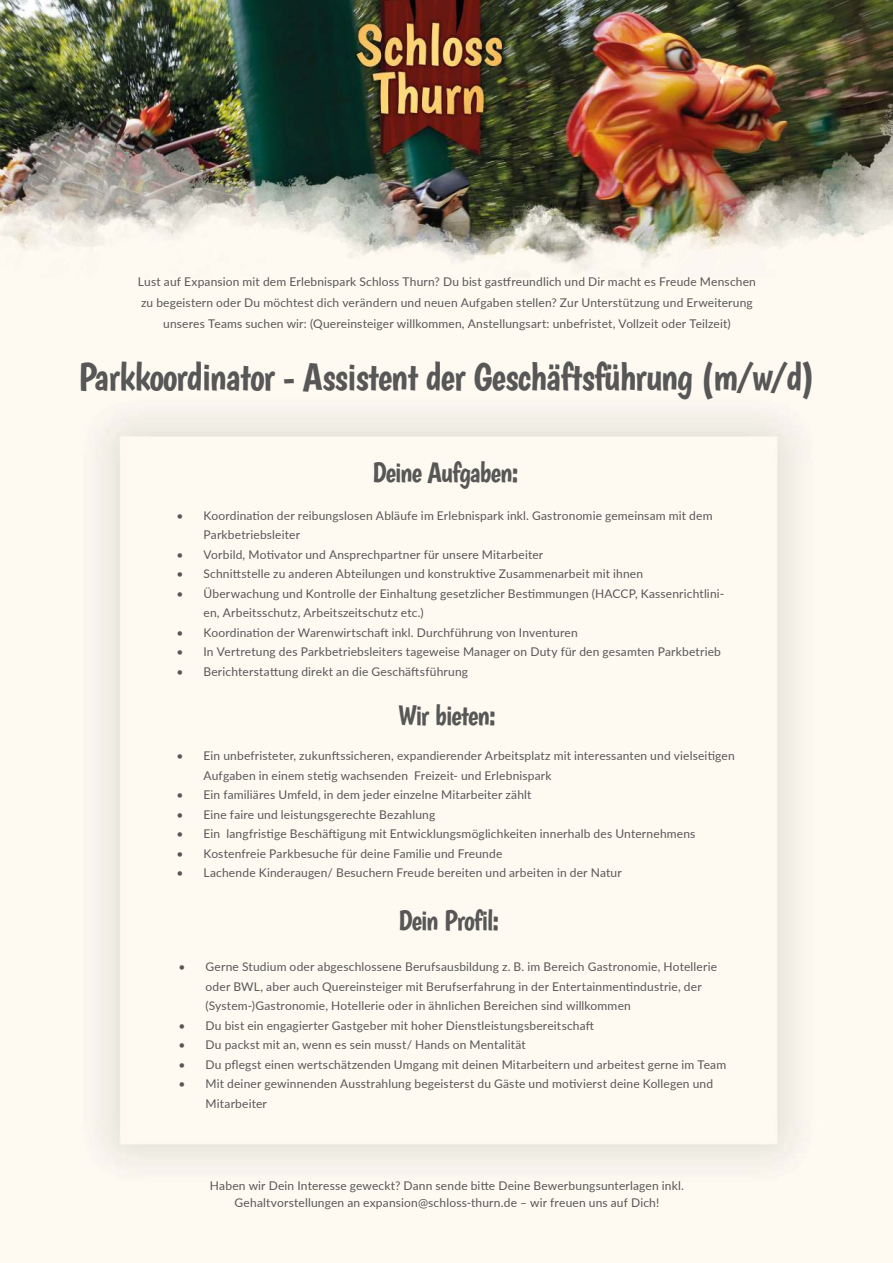
<style>
.page{position:relative;width:893px;height:1263px;background:#fff}
.page>*{position:absolute;margin:0;border:0;box-sizing:border-box;transform-origin:0 0}
.t1{font:39px "Boogaloo";letter-spacing:-.025em;color:#585757}
.t2{font:28.5px "Boogaloo";letter-spacing:-.04em;color:#585757}
.t3{font:12px/19.5px "Lato";letter-spacing:.015em;color:#585757}
</style>
<div class="page">
<img style="left:0;top:0;width:893px;height:1263px">
<p class="t3" style="left:138px;top:271px;width:620px;line-height:21px;text-align:center">Lust auf Expansion mit dem Erlebnispark Schloss Thurn? Du bist gastfreundlich und Dir macht es Freude Menschen zu begeistern oder Du möchtest dich verändern und neuen Aufgaben stellen? Zur Unterstützung und Erweiterung unseres Teams suchen wir: (Quereinsteiger willkommen, Anstellungsart: unbefristet, Vollzeit oder Teilzeit)</p>
<h1 class="t1" style="left:79px;top:361px;width:738px">Parkkoordinator - Assistent der Geschäftsführung (m/w/d)</h1>
<h2 class="t2" style="left:372px;top:461px;width:148px">Deine Aufgaben:</h2>
<p class="t3" style="left:176px;top:506px;width:8px">ï</p>
<p class="t3" style="left:203px;top:505px;width:511px">Koordination der reibungslosen Abläufe im Erlebnispark inkl. Gastronomie gemeinsam mit dem<br>Parkbetriebsleiter</p>
<p class="t3" style="left:176px;top:545px;width:8px">ï</p>
<p class="t3" style="left:203px;top:544px;width:341px">Vorbild, Motivator und Ansprechpartner für unsere Mitarbeiter</p>
<p class="t3" style="left:176px;top:564px;width:8px">ï</p>
<p class="t3" style="left:203px;top:563px;width:441px">Schnittstelle zu anderen Abteilungen und konstruktive Zusammenarbeit mit ihnen</p>
<p class="t3" style="left:176px;top:584px;width:8px">ï</p>
<p class="t3" style="left:203px;top:583px;width:522px">Überwachung und Kontrolle der Einhaltung gesetzlicher Bestimmungen (HACCP, Kassenrichtlini&shy;en, Arbeitsschutz, Arbeitszeitschutz etc.)</p>
<p class="t3" style="left:176px;top:623px;width:8px">ï</p>
<p class="t3" style="left:203px;top:622px;width:376px">Koordination der Warenwirtschaft inkl. Durchführung von Inventuren</p>
<p class="t3" style="left:176px;top:642px;width:8px">ï</p>
<p class="t3" style="left:203px;top:641px;width:519px">In Vertretung des Parkbetriebsleiters tageweise Manager on Duty für den gesamten Parkbetrieb</p>
<p class="t3" style="left:176px;top:662px;width:8px">ï</p>
<p class="t3" style="left:203px;top:661px;width:266px">Berichterstattung direkt an die Geschäftsführung</p>
<h2 class="t2" style="left:398px;top:704px;width:100px">Wir bieten:</h2>
<p class="t3" style="left:176px;top:746px;width:8px">ï</p>
<p class="t3" style="left:203px;top:746px;width:533px">Ein unbefristeter, zukunftssicheren, expandierender Arbeitsplatz mit interessanten und vielseitigen<br>Aufgaben in einem stetig wachsenden Freizeit- und Erlebnispark</p>
<p class="t3" style="left:176px;top:785px;width:8px">ï</p>
<p class="t3" style="left:203px;top:785px;width:330px">Ein familiäres Umfeld, in dem jeder einzelne Mitarbeiter zählt</p>
<p class="t3" style="left:176px;top:805px;width:8px">ï</p>
<p class="t3" style="left:203px;top:804px;width:233px">Eine faire und leistungsgerechte Bezahlung</p>
<p class="t3" style="left:176px;top:824px;width:8px">ï</p>
<p class="t3" style="left:203px;top:824px;width:493px">Ein langfristige Beschäftigung mit Entwicklungsmöglichkeiten innerhalb des Unternehmens</p>
<p class="t3" style="left:176px;top:844px;width:8px">ï</p>
<p class="t3" style="left:203px;top:843px;width:300px">Kostenfreie Parkbesuche für deine Familie und Freunde</p>
<p class="t3" style="left:176px;top:863px;width:8px">ï</p>
<p class="t3" style="left:203px;top:863px;width:420px">Lachende Kinderaugen/ Besuchern Freude bereiten und arbeiten in der Natur</p>
<h2 class="t2" style="left:398px;top:909px;width:103px">Dein Profil:</h2>
<p class="t3" style="left:179px;top:957px;width:8px">ï</p>
<p class="t3" style="left:206px;top:956px;width:513px">Gerne Studium oder abgeschlossene Berufsausbildung z. B. im Bereich Gastronomie, Hotellerie oder BWL, aber auch Quereinsteiger mit Berufserfahrung in der Entertainmentindustrie, der (System-)Gastronomie, Hotellerie oder in ähnlichen Bereichen sind willkommen</p>
<p class="t3" style="left:179px;top:1016px;width:8px">ï</p>
<p class="t3" style="left:206px;top:1015px;width:390px">Du bist ein engagierter Gastgeber mit hoher Dienstleistungsbereitschaft</p>
<p class="t3" style="left:179px;top:1035px;width:8px">ï</p>
<p class="t3" style="left:206px;top:1034px;width:322px">Du packst mit an, wenn es sein musst/ Hands on Mentalität</p>
<p class="t3" style="left:179px;top:1055px;width:8px">ï</p>
<p class="t3" style="left:206px;top:1054px;width:522px">Du pflegst einen wertschätzenden Umgang mit deinen Mitarbeitern und arbeitest gerne im Team</p>
<p class="t3" style="left:179px;top:1074px;width:8px">ï</p>
<p class="t3" style="left:206px;top:1073px;width:509px">Mit deiner gewinnenden Ausstrahlung begeisterst du Gäste und motivierst deine Kollegen und<br>Mitarbeiter</p>
<p class="t3" style="left:210px;top:1177px;width:475px;line-height:16.5px;text-align:center">Haben wir Dein Interesse geweckt? Dann sende bitte Deine Bewerbungsunterlagen inkl.<br>Gehaltvorstellungen an expansion@schloss-thurn.de – wir freuen uns auf Dich!</p>
</div>
